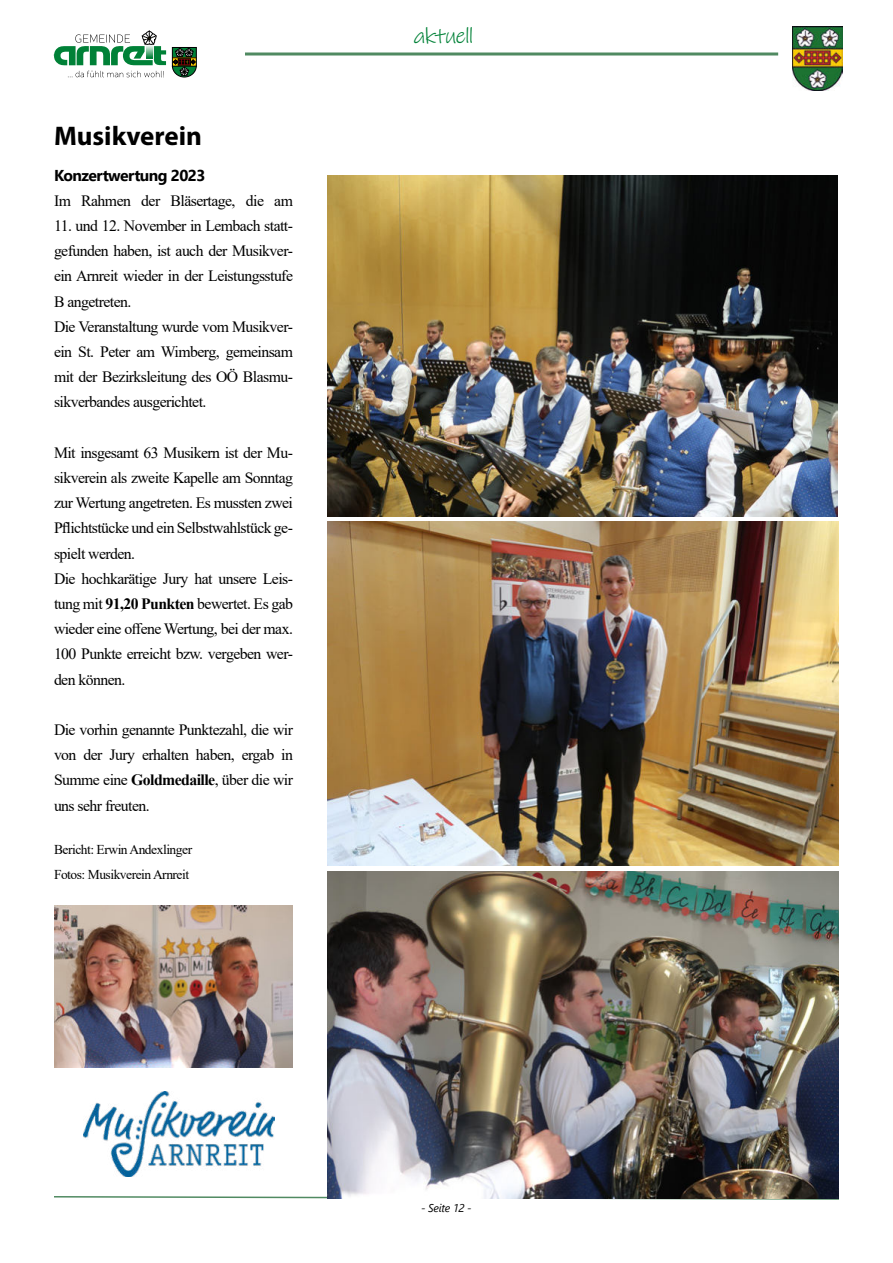
<style>
.page{position:relative;width:893px;height:1263px;background:#fff}
.page>*{position:absolute;margin:0;border:0;box-sizing:border-box;transform-origin:0 0}
.t1{font:700 27px "Myriad Pro";color:#000}
.t2{font:22.5px "Ink Free";letter-spacing:-.035em;color:#008137}
.t3{font:15.75px/25.2px "Times New Roman";letter-spacing:-.035em;color:#000}
.t4{font:700 15.75px "Segoe UI";letter-spacing:-.035em;color:#000}
.t5{font:13.5px/25.2px "Times New Roman";letter-spacing:-.035em;color:#000}
.t6{font:italic 11.25px "Segoe UI";letter-spacing:-.025em;color:#000}
.s1{font-weight:700}
</style>
<div class="page">
<img style="left:792px;top:26px;width:51px;height:64px">
<svg style="left:245px;top:52px;width:533px;height:4px;background:#7ba688"></svg>
<svg style="left:54px;top:1196px;width:785px;height:4px"></svg>
<svg style="left:68px;top:71px;width:96px;height:6px"></svg>
<svg style="left:172px;top:47px;width:25px;height:31px"></svg>
<svg style="left:54px;top:30px;width:112px;height:35px"></svg>
<img style="left:84px;top:1092px;width:190px;height:84px">
<img style="left:54px;top:906px;width:239px;height:162px">
<img style="left:327px;top:871px;width:512px;height:327px">
<img style="left:327px;top:521px;width:512px;height:344px">
<img style="left:327px;top:176px;width:511px;height:340px">
<h1 class="t1" style="left:54px;top:125px;width:150px">Musikverein</h1>
<p class="t4" style="left:54px;top:169px;width:153px">Konzertwertung 2023</p>
<p class="t3" style="left:54px;top:189px;width:240px">Im Rahmen der Bläsertage, die am</p>
<p class="t3" style="left:54px;top:215px;width:241px">11. und 12. November in Lembach statt&shy;gefunden haben, ist auch der Musikver&shy;ein Arnreit wieder in der Leistungsstufe B angetreten.<br>Die Veranstaltung wurde vom Musikver&shy;ein St. Peter am Wimberg, gemeinsam mit der Bezirksleitung des OÖ Blasmu&shy;sikverbandes ausgerichtet.</p>
<p class="t3" style="left:54px;top:441px;width:240px">Mit insgesamt 63 Musikern ist der Mu&shy;sikverein als zweite Kapelle am Sonntag zur Wertung angetreten. Es mussten zwei Pflichtstücke und ein Selbstwahlstück ge&shy;spielt werden.<br>Die hochkarätige Jury hat unsere Leis&shy;tung mit <span class="s1">91,20 Punkten</span> bewertet. Es gab wieder eine offene Wertung, bei der max.<br>100 Punkte erreicht bzw. vergeben wer&shy;den können.</p>
<p class="t3" style="left:54px;top:719px;width:241px;text-align:justify">Die vorhin genannte Punktezahl, die wir von der Jury erhalten haben, ergab in Summe eine <span class="s1">Goldmedaille</span>, über die wir uns sehr freuten.</p>
<p class="t5" style="left:54px;top:838px;width:140px">Bericht: Erwin Andexlinger<br>Fotos: Musikverein Arnreit</p>
<h2 class="t2" style="left:414px;top:23px;width:61px">aktuell</h2>
<p class="t6" style="left:421px;top:1202px;width:52px">- Seite 12 -</p>
</div>
